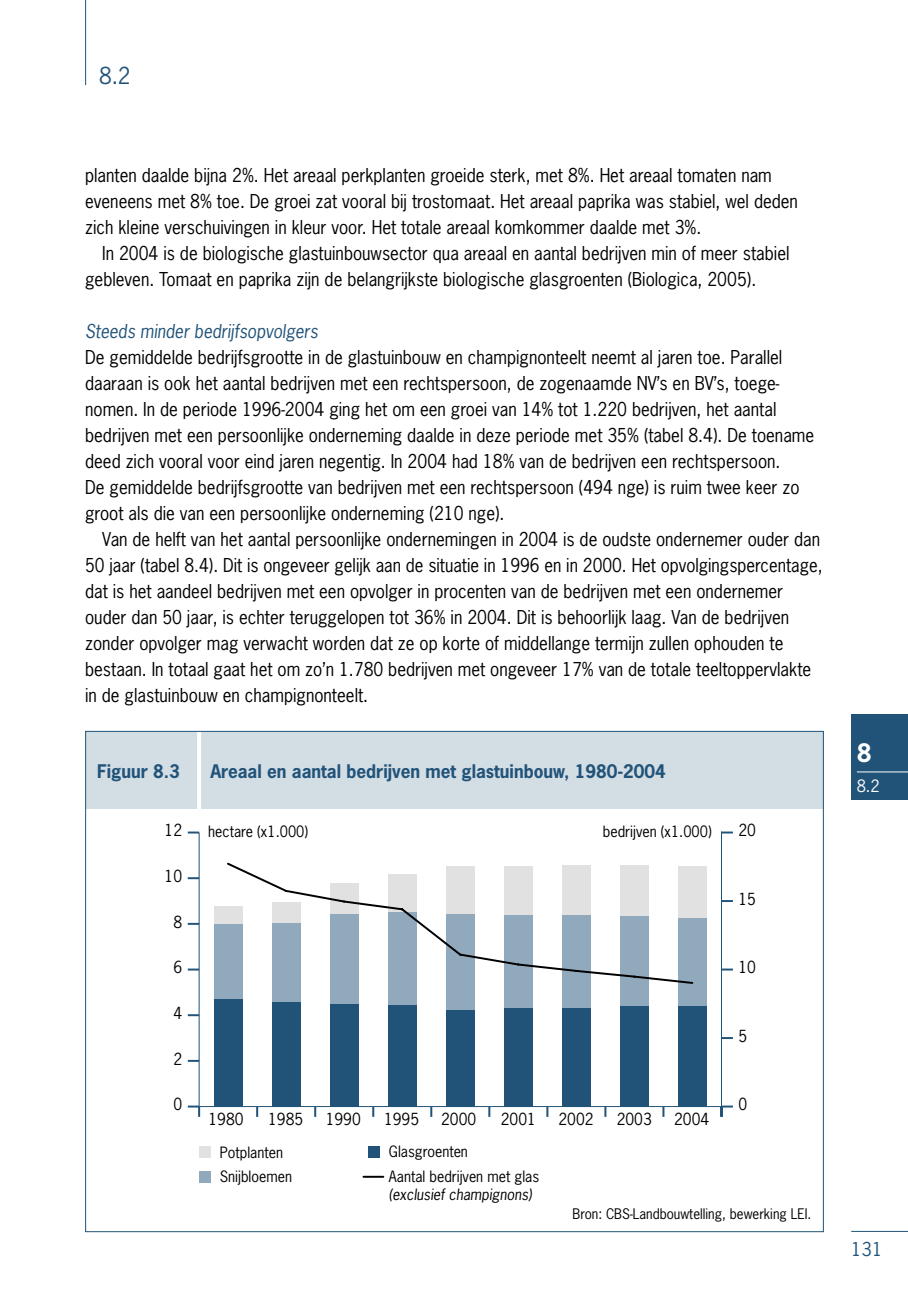
<style>
.page{position:relative;width:908px;height:1316px;background:#fff}
.page>*{position:absolute;margin:0;border:0;box-sizing:border-box;transform-origin:0 0}
.t1{font:700 24px "News Gothic Std";color:#fff}
.t2{font:22px "News Gothic Std";color:#215379}
.t3{font:18px/26px "News Gothic Std";color:#000;scale:.95 1}
.t4{font:italic 18px "News Gothic Std";color:#215379;scale:.95 1}
.t5{font:18px "News Gothic Std";color:#215379}
.t6{font:700 17.6px "News Gothic Std";color:#215379}
.t7{font:16px "News Gothic Std";color:#fff}
.t8{font:15.6px "News Gothic Std";color:#000}
.t9{font:14.6px/24.8px "News Gothic Std";color:#000}
.t10{font:italic 14.6px "News Gothic Std";color:#000}
.t11{font:13.8px "News Gothic Std";color:#000}
</style>
<div class="page">
<hr style="left:85px;top:0;width:1px;height:85px;background:#215379">
<hr style="left:850px;top:1230px;width:57px;height:1px;background:#215379">
<div style="left:850px;top:714px;width:57px;height:85px;background:#215379"></div>
<hr style="left:856px;top:771px;width:51px;height:1px;background:#fff">
<div style="left:214px;top:906px;width:28px;height:18px;background:#e1e1e1"></div>
<div style="left:677px;top:866px;width:29px;height:52px;background:#e1e1e1"></div>
<div style="left:214px;top:924px;width:28px;height:74px;background:#90a9bc"></div>
<div style="left:677px;top:918px;width:29px;height:87px;background:#90a9bc"></div>
<div style="left:214px;top:998px;width:28px;height:108px;background:#215379"></div>
<div style="left:677px;top:1005px;width:29px;height:101px;background:#215379"></div>
<div style="left:86px;top:731px;width:737px;height:78px;background:#d3dde4"></div>
<hr style="left:197px;top:731px;width:4px;height:78px;background:#fff">
<hr style="left:720px;top:831px;width:1px;height:275px;background:#215379">
<svg style="left:721px;top:1036px;width:11px;height:2px"></svg>
<svg style="left:721px;top:968px;width:11px;height:2px"></svg>
<svg style="left:721px;top:900px;width:11px;height:2px"></svg>
<svg style="left:721px;top:831px;width:11px;height:2px"></svg>
<svg style="left:720px;top:1105px;width:12px;height:11px"></svg>
<svg style="left:188px;top:1105px;width:12px;height:11px"></svg>
<svg style="left:188px;top:1059px;width:10px;height:2px"></svg>
<svg style="left:188px;top:1014px;width:10px;height:2px"></svg>
<svg style="left:188px;top:968px;width:10px;height:2px"></svg>
<svg style="left:188px;top:922px;width:10px;height:2px"></svg>
<svg style="left:188px;top:877px;width:10px;height:2px"></svg>
<svg style="left:188px;top:831px;width:11px;height:2px"></svg>
<div style="left:199px;top:1146px;width:12px;height:11px;background:#e1e1e1"></div>
<div style="left:199px;top:1171px;width:12px;height:11px;background:#90a9bc"></div>
<hr style="left:198px;top:832px;width:1px;height:274px;background:#215379">
<svg style="left:225px;top:862px;width:469px;height:316px"></svg>
<hr style="left:199px;top:1105px;width:522px;height:1px;background:#215379">
<p class="t2" style="left:99px;top:62px;width:33px">8.2</p>
<p class="t3" style="left:85px;top:162px;width:751px">planten daalde bijna 2%. Het areaal perkplanten groeide sterk, met 8%. Het areaal tomaten nam eveneens met 8% toe. De groei zat vooral bij trostomaat. Het areaal paprika was stabiel, wel deden zich kleine verschuivingen in kleur voor. Het totale areaal komkommer daalde met 3%.</p>
<p class="t3" style="left:85px;top:240px;width:742px;text-indent:17px">In 2004 is de biologische glastuinbouwsector qua areaal en aantal bedrijven min of meer stabiel gebleven. Tomaat en paprika zijn de belangrijkste biologische glasgroenten (Biologica, 2005).</p>
<p class="t4" style="left:85px;top:320px;width:246px">Steeds minder bedrijfsopvolgers</p>
<p class="t3" style="left:85px;top:344px;width:768px">De gemiddelde bedrijfsgrootte in de glastuinbouw en champignonteelt neemt al jaren toe. Parallel daaraan is ook het aantal bedrijven met een rechtspersoon, de zogenaamde NV’s en BV’s, toege&shy;nomen. In de periode 1996-2004 ging het om een groei van 14% tot 1.220 bedrijven, het aantal bedrijven met een persoonlijke onderneming daalde in deze periode met 35% (tabel 8.4). De toename deed zich vooral voor eind jaren negentig. In 2004 had 18% van de bedrijven een rechtspersoon.<br>De gemiddelde bedrijfsgrootte van bedrijven met een rechtspersoon (494 nge) is ruim twee keer zo groot als die van een persoonlijke onderneming (210 nge).</p>
<p class="t3" style="left:85px;top:526px;width:777px;text-indent:17px">Van de helft van het aantal persoonlijke ondernemingen in 2004 is de oudste ondernemer ouder dan 50 jaar (tabel 8.4). Dit is ongeveer gelijk aan de situatie in 1996 en in 2000. Het opvolgingspercentage, dat is het aandeel bedrijven met een opvolger in procenten van de bedrijven met een ondernemer ouder dan 50 jaar, is echter teruggelopen tot 36% in 2004. Dit is behoorlijk laag. Van de bedrijven zonder opvolger mag verwacht worden dat ze op korte of middellange termijn zullen ophouden te bestaan. In totaal gaat het om zo’n 1.780 bedrijven met ongeveer 17% van de totale teeltoppervlakte in de glastuinbouw en champignonteelt.</p>
<p class="t6" style="left:97px;top:759px;width:84px">Figuur 8.3</p>
<p class="t6" style="left:210px;top:759px;width:456px">Areaal en aantal bedrijven met glastuinbouw, 1980-2004</p>
<p class="t8" style="left:164px;top:820px;width:19px">12</p>
<p class="t9" style="left:208px;top:819px;width:101px">hectare (x1.000)</p>
<p class="t9" style="left:602px;top:819px;width:110px">bedrijven (x1.000)</p>
<p class="t8" style="left:164px;top:866px;width:19px">10</p>
<p class="t8" style="left:173px;top:911px;width:10px">8</p>
<p class="t8" style="left:173px;top:957px;width:10px">6</p>
<p class="t8" style="left:173px;top:1002px;width:10px">4</p>
<p class="t8" style="left:173px;top:1048px;width:10px">2</p>
<p class="t8" style="left:173px;top:1094px;width:10px">0</p>
<p class="t8" style="left:208px;top:1109px;width:37px">1980</p>
<p class="t8" style="left:268px;top:1109px;width:37px">1985</p>
<p class="t8" style="left:325px;top:1109px;width:37px">1990</p>
<p class="t8" style="left:384px;top:1109px;width:37px">1995</p>
<p class="t8" style="left:441px;top:1109px;width:37px">2000</p>
<p class="t8" style="left:500px;top:1109px;width:37px">2001</p>
<p class="t8" style="left:558px;top:1109px;width:37px">2002</p>
<p class="t8" style="left:616px;top:1109px;width:37px">2003</p>
<p class="t8" style="left:673px;top:1109px;width:37px">2004</p>
<p class="t9" style="left:220px;top:1139px;width:74px">Potplanten<br>Snijbloemen</p>
<p class="t9" style="left:389px;top:1139px;width:152px">Glasgroenten<br>Aantal bedrijven met glas</p>
<p class="t10" style="left:389px;top:1184px;width:144px">(exclusief champignons)</p>
<p class="t8" style="left:738px;top:820px;width:19px">20</p>
<p class="t8" style="left:738px;top:888px;width:19px">15</p>
<p class="t8" style="left:738px;top:957px;width:19px">10</p>
<p class="t8" style="left:738px;top:1025px;width:10px">5</p>
<p class="t8" style="left:738px;top:1094px;width:10px">0</p>
<p class="t11" style="left:572px;top:1204px;width:240px">Bron: CBS-Landbouwtelling, bewerking LEI.</p>
<h1 class="t1" style="left:856px;top:736px;width:16px">8</h1>
<p class="t7" style="left:856px;top:775px;width:24px">8.2</p>
<p class="t5" style="left:850px;top:1237px;width:33px">131</p>
</div>
